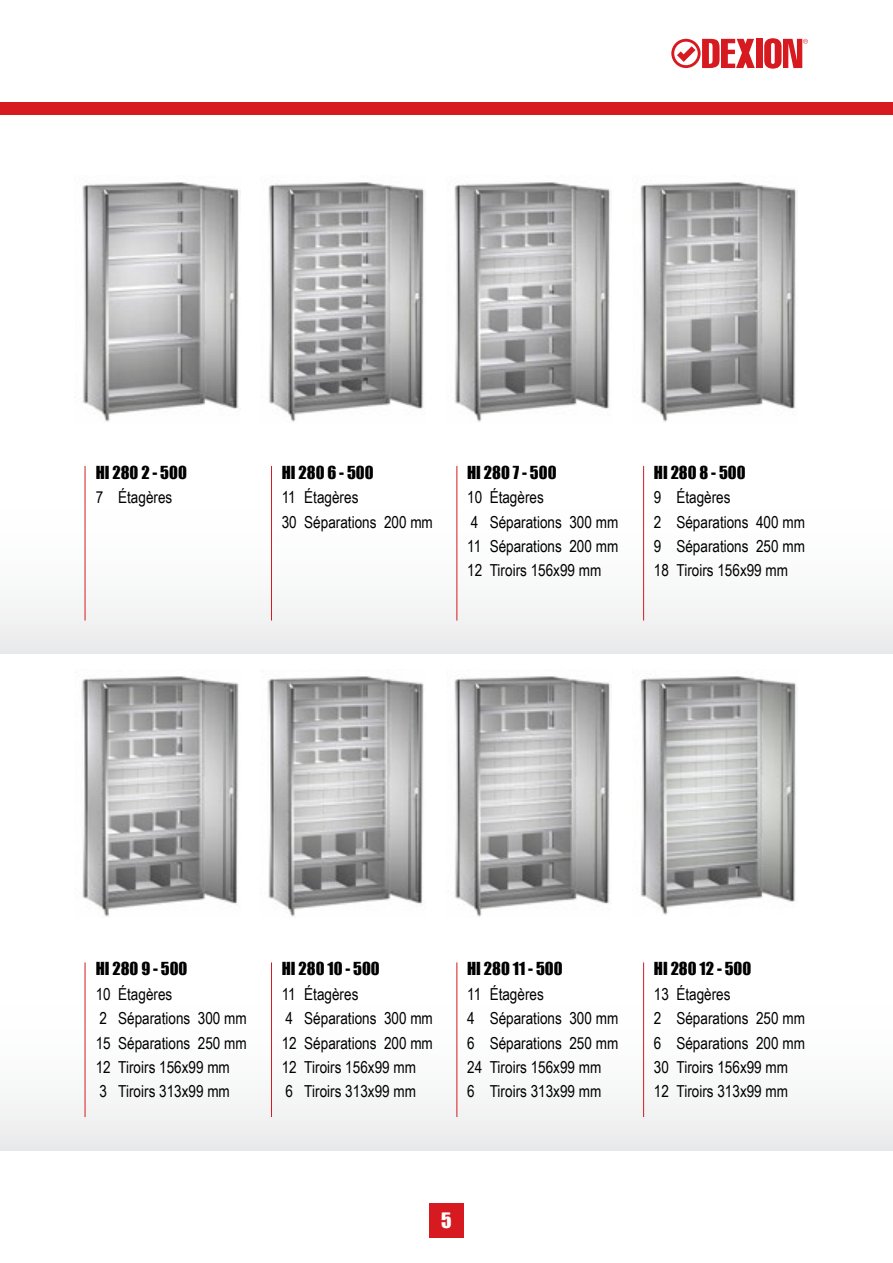
<style>
.page{position:relative;width:893px;height:1263px;background:#fff}
.page>*{position:absolute;margin:0;border:0;box-sizing:border-box;transform-origin:0 0}
.t1{font:19.5px "Impact";color:#fff}
.t2{font:16.5px/24.3px "Arial Narrow";color:#000}
.t3{font:16.5px "Impact";color:#000}
</style>
<div class="page">
<div style="left:0;top:102px;width:893px;height:13px;background:#d71920"></div>
<div style="left:429px;top:1203px;width:34px;height:34px;background:#d71920"></div>
<div style="left:756px;top:39px;width:6px;height:29px;background:#d71920"></div>
<svg style="left:671px;top:39px;width:84px;height:29px"></svg>
<svg style="left:764px;top:38px;width:44px;height:30px"></svg>
<div style="left:0;top:433px;width:893px;height:221px;background:linear-gradient(to bottom,#fff,#eff0f0)"></div>
<div style="left:0;top:929px;width:893px;height:221px;background:linear-gradient(to bottom,#fff,#eff0f0)"></div>
<img style="left:82px;top:182px;width:158px;height:240px">
<img style="left:268px;top:182px;width:158px;height:240px">
<img style="left:454px;top:182px;width:156px;height:240px">
<img style="left:640px;top:182px;width:156px;height:240px">
<img style="left:81px;top:676px;width:158px;height:241px">
<img style="left:267px;top:676px;width:157px;height:241px">
<img style="left:454px;top:676px;width:156px;height:241px">
<img style="left:640px;top:676px;width:157px;height:239px">
<hr style="left:85px;top:962px;width:1px;height:155px;background:#d71920">
<hr style="left:271px;top:962px;width:1px;height:155px;background:#d71920">
<hr style="left:456px;top:962px;width:1px;height:155px;background:#d71920">
<hr style="left:643px;top:962px;width:1px;height:155px;background:#d71920">
<hr style="left:85px;top:466px;width:1px;height:154px;background:#d71920">
<hr style="left:271px;top:466px;width:1px;height:154px;background:#d71920">
<hr style="left:456px;top:466px;width:1px;height:154px;background:#d71920">
<hr style="left:643px;top:466px;width:1px;height:154px;background:#d71920">
<p class="t3" style="left:96px;top:460px;width:93px">HI 280 2 - 500</p>
<p class="t2" style="left:96px;top:485px;width:78px">7 Étagères</p>
<p class="t3" style="left:282px;top:460px;width:93px">HI 280 6 - 500</p>
<p class="t2" style="left:282px;top:485px;width:153px">11 Étagères<br>30 Séparations 200 mm</p>
<p class="t3" style="left:467px;top:460px;width:91px">HI 280 7 - 500</p>
<p class="t2" style="left:467px;top:485px;width:153px">10 Étagères<br>4 Séparations 300 mm<br>11 Séparations 200 mm<br>12 Tiroirs 156x99 mm</p>
<p class="t3" style="left:654px;top:460px;width:93px">HI 280 8 - 500</p>
<p class="t2" style="left:654px;top:485px;width:153px">9 Étagères<br>2 Séparations 400 mm<br>9 Séparations 250 mm<br>18 Tiroirs 156x99 mm</p>
<p class="t3" style="left:96px;top:956px;width:93px">HI 280 9 - 500</p>
<p class="t2" style="left:96px;top:981px;width:153px">10 Étagères<br>2 Séparations 300 mm<br>15 Séparations 250 mm<br>12 Tiroirs 156x99 mm<br>3 Tiroirs 313x99 mm</p>
<p class="t3" style="left:282px;top:956px;width:100px">HI 280 10 - 500</p>
<p class="t2" style="left:282px;top:981px;width:153px">11 Étagères<br>4 Séparations 300 mm<br>12 Séparations 200 mm<br>12 Tiroirs 156x99 mm<br>6 Tiroirs 313x99 mm</p>
<p class="t3" style="left:467px;top:956px;width:97px">HI 280 11 - 500</p>
<p class="t2" style="left:467px;top:981px;width:153px">11 Étagères<br>4 Séparations 300 mm<br>6 Séparations 250 mm<br>24 Tiroirs 156x99 mm<br>6 Tiroirs 313x99 mm</p>
<p class="t3" style="left:654px;top:956px;width:99px">HI 280 12 - 500</p>
<p class="t2" style="left:654px;top:981px;width:153px">13 Étagères<br>2 Séparations 250 mm<br>6 Séparations 200 mm<br>30 Tiroirs 156x99 mm<br>12 Tiroirs 313x99 mm</p>
<p class="t1" style="left:441px;top:1205px;width:12px">5</p>
</div>
